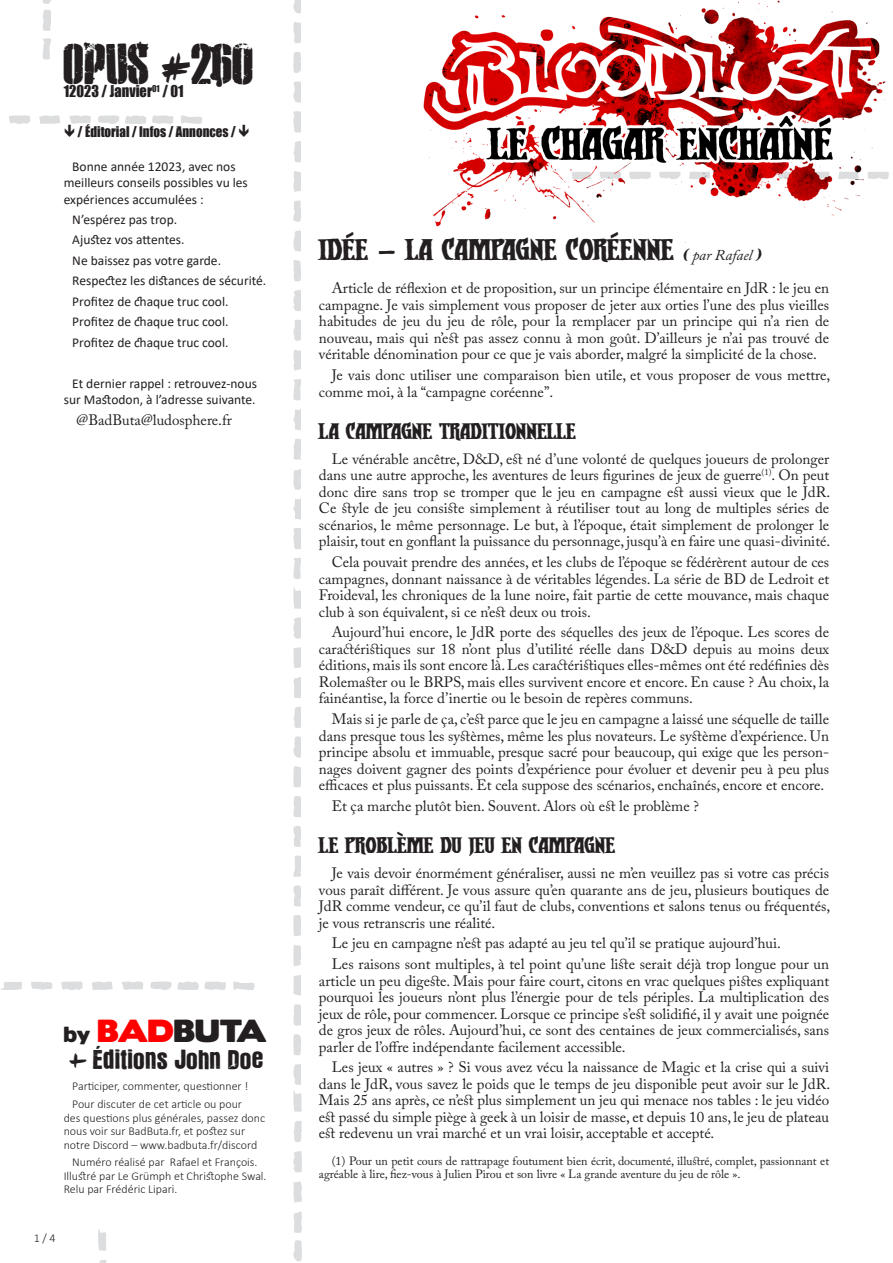
<style>
.page{position:relative;width:893px;height:1263px;background:#fff}
.page>*{position:absolute;margin:0;border:0;box-sizing:border-box;transform-origin:0 0}
.Titre_colonne_Gc{font:45px "e XO2 Stencil";color:#231f20;scale:.96 1}
.heading_2{font:36px "Dwarven Axe BB";color:#231f20}
.Colonne_Gc{font:28.5px "Victor";color:#231f20}
.Titre_colonne_Gc-2{font:28.5px "Boris Black Bloxx";color:#231f20}
.heading_3{font:27px "Dwarven Axe BB";color:#231f20}
.t1{font:15px/16.5px "Adobe Caslon Pro";color:#231f20;text-align:justify}
.Titre_colonne_Gc-3{font:15px "Impacted";color:#231f20;scale:.96 1}
.Edito{font:13.5px/16.2px "Calibri";color:#231f20}
.Colonne_Gc-2{font:13.5px "Impacted";color:#231f20;scale:.96 1}
.Colonne_Gc-3{font:300 12px/13.5px "Calibri";color:#231f20}
.t2{font:12px/13.5px "Adobe Caslon Pro";color:#231f20}
.s1{font-family:"Abys"}
.s2{font-size:19.5px}
.s3{color:#f00}
.s4{font-family:"Abys";font-size:25.5px}
.s5{font-style:italic;font-size:18px}
.s6{font-family:"Adobe Caslon Pro";font-style:italic;font-size:15px}
</style>
<div class="page">
<img style="left:42px;top:0;width:847px;height:1203px">
<svg style="left:293px;top:0;width:8px;height:16px"></svg>
<svg style="left:293px;top:22px;width:8px;height:21px"></svg>
<svg style="left:293px;top:706px;width:8px;height:22px"></svg>
<svg style="left:293px;top:51px;width:8px;height:52px"></svg>
<svg style="left:293px;top:141px;width:8px;height:22px"></svg>
<svg style="left:293px;top:230px;width:8px;height:22px"></svg>
<svg style="left:293px;top:111px;width:8px;height:22px"></svg>
<svg style="left:293px;top:171px;width:8px;height:21px"></svg>
<svg style="left:293px;top:200px;width:8px;height:22px"></svg>
<svg style="left:293px;top:349px;width:8px;height:22px"></svg>
<svg style="left:293px;top:825px;width:8px;height:22px"></svg>
<svg style="left:293px;top:260px;width:8px;height:22px"></svg>
<svg style="left:293px;top:319px;width:8px;height:23px"></svg>
<svg style="left:293px;top:468px;width:8px;height:22px"></svg>
<svg style="left:293px;top:409px;width:8px;height:22px"></svg>
<svg style="left:293px;top:379px;width:8px;height:22px"></svg>
<svg style="left:293px;top:498px;width:8px;height:23px"></svg>
<svg style="left:293px;top:558px;width:8px;height:21px"></svg>
<svg style="left:293px;top:438px;width:8px;height:23px"></svg>
<svg style="left:293px;top:587px;width:8px;height:23px"></svg>
<svg style="left:293px;top:647px;width:8px;height:21px"></svg>
<svg style="left:293px;top:617px;width:8px;height:22px"></svg>
<svg style="left:293px;top:676px;width:8px;height:22px"></svg>
<svg style="left:293px;top:736px;width:8px;height:24px"></svg>
<svg style="left:293px;top:766px;width:8px;height:22px"></svg>
<svg style="left:293px;top:795px;width:8px;height:22px"></svg>
<svg style="left:293px;top:290px;width:8px;height:21px"></svg>
<svg style="left:293px;top:528px;width:8px;height:21px"></svg>
<svg style="left:293px;top:945px;width:8px;height:21px"></svg>
<svg style="left:293px;top:1004px;width:8px;height:52px"></svg>
<svg style="left:293px;top:974px;width:8px;height:22px"></svg>
<svg style="left:293px;top:884px;width:8px;height:23px"></svg>
<svg style="left:293px;top:855px;width:8px;height:22px"></svg>
<svg style="left:293px;top:915px;width:8px;height:21px"></svg>
<svg style="left:293px;top:1120px;width:9px;height:22px"></svg>
<svg style="left:293px;top:1064px;width:9px;height:49px"></svg>
<svg style="left:293px;top:1181px;width:9px;height:21px"></svg>
<svg style="left:293px;top:1151px;width:9px;height:21px"></svg>
<svg style="left:293px;top:1211px;width:9px;height:22px"></svg>
<svg style="left:293px;top:1240px;width:9px;height:22px"></svg>
<svg style="left:181px;top:115px;width:22px;height:9px"></svg>
<svg style="left:9px;top:115px;width:21px;height:9px"></svg>
<svg style="left:98px;top:115px;width:48px;height:11px"></svg>
<svg style="left:152px;top:115px;width:21px;height:10px"></svg>
<svg style="left:233px;top:981px;width:22px;height:9px"></svg>
<svg style="left:31px;top:981px;width:21px;height:9px"></svg>
<svg style="left:1px;top:981px;width:21px;height:9px"></svg>
<svg style="left:92px;top:981px;width:21px;height:10px"></svg>
<svg style="left:61px;top:981px;width:22px;height:10px"></svg>
<svg style="left:121px;top:981px;width:22px;height:9px"></svg>
<svg style="left:150px;top:981px;width:76px;height:11px"></svg>
<svg style="left:43px;top:38px;width:9px;height:22px"></svg>
<svg style="left:42px;top:0;width:10px;height:31px"></svg>
<svg style="left:99px;top:1260px;width:8px;height:3px"></svg>
<svg style="left:98px;top:1229px;width:9px;height:22px"></svg>
<svg style="left:39px;top:115px;width:52px;height:22px"></svg>
<svg style="left:239px;top:125px;width:10px;height:12px"></svg>
<p class="Titre_colonne_Gc" style="left:64px;top:32px;width:199px">OPUS <span class="s1">#</span>260</p>
<p class="Titre_colonne_Gc-3" style="left:64px;top:80px;width:127px">12023 / Janvier<sup>01</sup> / 01</p>
<p class="Colonne_Gc-2" style="left:78px;top:121px;width:166px">/ Éditorial / Infos / Annonces /</p>
<p class="Edito" style="left:64px;top:158px;width:186px;text-indent:9px">Bonne année 12023, avec nos meilleurs conseils possibles vu les expériences accumulées :</p>
<p class="Edito" style="left:72px;top:211px;width:106px">N’espérez pas trop.</p>
<p class="Edito" style="left:72px;top:232px;width:114px">Ajustez vos attentes.</p>
<p class="Edito" style="left:72px;top:252px;width:150px">Ne baissez pas votre garde.</p>
<p class="Edito" style="left:72px;top:272px;width:196px">Respectez les distances de sécurité.</p>
<p class="Edito" style="left:72px;top:293px;width:158px">Profitez de chaque truc cool.</p>
<p class="Edito" style="left:72px;top:313px;width:158px">Profitez de chaque truc cool.</p>
<p class="Edito" style="left:72px;top:334px;width:158px">Profitez de chaque truc cool.</p>
<p class="Edito" style="left:64px;top:375px;width:195px;text-align:right">Et dernier rappel : retrouvez-nous sur Mastodon, à l’adresse suivante.</p>
<p class="t1" style="left:77px;top:411px;width:157px">@BadButa@ludosphere.fr</p>
<p class="Titre_colonne_Gc-2" style="left:64px;top:1009px;width:204px"><span class="s2">by</span> <span class="s3">BAD</span>BUTA</p>
<p class="Colonne_Gc" style="left:69px;top:1045px;width:196px"><span class="s4">+</span> Éditions John Doe</p>
<p class="Colonne_Gc-3" style="left:72px;top:1079px;width:178px">Participer, commenter, questionner !</p>
<p class="Colonne_Gc-3" style="left:64px;top:1097px;width:203px;text-indent:9px">Pour discuter de cet article ou pour<br>des questions plus générales, passez donc nous voir sur BadButa.fr, et postez sur notre Discord – www.badbuta.fr/discord</p>
<p class="Colonne_Gc-3" style="left:64px;top:1155px;width:204px;text-indent:9px">Numéro réalisé par Rafael et François.<br>Illustré par Le Grümph et Christophe Swal.<br>Relu par Frédéric Lipari.</p>
<p class="Colonne_Gc-3" style="left:34px;top:1231px;width:23px">1 / 4</p>
<p class="heading_2" style="left:319px;top:230px;width:444px">IDÉE – LA CAMPAGNE CORÉENNE <span class="s5">(</span> <span class="s6">par Rafael</span> <span class="s5">)</span></p>
<p class="t1" style="left:319px;top:280px;width:512px;text-indent:13px">Article de réflexion et de proposition, sur un principe élémentaire en JdR : le jeu en campagne. Je vais simplement vous proposer de jeter aux orties l’une des plus vieilles habitudes de jeu du jeu de rôle, pour la remplacer par un principe qui n’a rien de nouveau, mais qui n’est pas assez connu à mon goût. D’ailleurs je n’ai pas trouvé de véritable dénomination pour ce que je vais aborder, malgré la simplicité de la chose.</p>
<p class="t1" style="left:319px;top:367px;width:513px;text-indent:13px">Je vais donc utiliser une comparaison bien utile, et vous proposer de vous mettre, comme moi, à la “campagne coréenne”.</p>
<p class="heading_3" style="left:319px;top:416px;width:258px">LA CAMPAGNE TRADITIONNELLE</p>
<p class="t1" style="left:319px;top:450px;width:513px;text-indent:13px">Le vénérable ancêtre, D&amp;D, est né d’une volonté de quelques joueurs de prolonger dans une autre approche, les aventures de leurs figurines de jeux de guerre<sup>(1)</sup>. On peut donc dire sans trop se tromper que le jeu en campagne est aussi vieux que le JdR.<br>Ce style de jeu consiste simplement à réutiliser tout au long de multiples séries de scénarios, le même personnage. Le but, à l’époque, était simplement de prolonger le plaisir, tout en gonflant la puissance du personnage, jusqu’à en faire une quasi-divinité.</p>
<p class="t1" style="left:319px;top:554px;width:512px;text-indent:13px">Cela pouvait prendre des années, et les clubs de l’époque se fédérèrent autour de ces campagnes, donnant naissance à de véritables légendes. La série de BD de Ledroit et Froideval, les chroniques de la lune noire, fait partie de cette mouvance, mais chaque club à son équivalent, si ce n’est deux ou trois.</p>
<p class="t1" style="left:319px;top:624px;width:512px;text-indent:13px">Aujourd’hui encore, le JdR porte des séquelles des jeux de l’époque. Les scores de caractéristiques sur 18 n’ont plus d’utilité réelle dans D&amp;D depuis au moins deux éditions, mais ils sont encore là. Les caractéristiques elles-mêmes ont été redéfinies dès Rolemaster ou le BRPS, mais elles survivent encore et encore. En cause ? Au choix, la fainéantise, la force d’inertie ou le besoin de repères communs.</p>
<p class="t1" style="left:319px;top:711px;width:512px;text-indent:13px">Mais si je parle de ça, c’est parce que le jeu en campagne a laissé une séquelle de taille dans presque tous les systèmes, même les plus novateurs. Le système d’expérience. Un principe absolu et immuable, presque sacré pour beaucoup, qui exige que les person&shy;nages doivent gagner des points d’expérience pour évoluer et devenir peu à peu plus efficaces et plus puissants. Et cela suppose des scénarios, enchaînés, encore et encore.</p>
<p class="t1" style="left:332px;top:797px;width:369px">Et ça marche plutôt bien. Souvent. Alors où est le problème ?</p>
<p class="heading_3" style="left:319px;top:831px;width:298px">LE PROBLÈME DU JEU EN CAMPAGNE</p>
<p class="t1" style="left:319px;top:865px;width:513px;text-indent:13px">Je vais devoir énormément généraliser, aussi ne m’en veuillez pas si votre cas précis vous paraît différent. Je vous assure qu’en quarante ans de jeu, plusieurs boutiques de JdR comme vendeur, ce qu’il faut de clubs, conventions et salons tenus ou fréquentés, je vous retranscris une réalité.</p>
<p class="t1" style="left:332px;top:935px;width:451px">Le jeu en campagne n’est pas adapté au jeu tel qu’il se pratique aujourd’hui.</p>
<p class="t1" style="left:319px;top:956px;width:512px;text-indent:13px">Les raisons sont multiples, à tel point qu’une liste serait déjà trop longue pour un article un peu digeste. Mais pour faire court, citons en vrac quelques pistes expliquant pourquoi les joueurs n’ont plus l’énergie pour de tels périples. La multiplication des jeux de rôle, pour commencer. Lorsque ce principe s’est solidifié, il y avait une poignée de gros jeux de rôles. Aujourd’hui, ce sont des centaines de jeux commercialisés, sans parler de l’offre indépendante facilement accessible.</p>
<p class="t1" style="left:319px;top:1059px;width:513px;text-indent:13px">Les jeux « autres » ? Si vous avez vécu la naissance de Magic et la crise qui a suivi dans le JdR, vous savez le poids que le temps de jeu disponible peut avoir sur le JdR.<br>Mais 25 ans après, ce n’est plus simplement un jeu qui menace nos tables : le jeu vidéo est passé du simple piège à geek à un loisir de masse, et depuis 10 ans, le jeu de plateau est redevenu un vrai marché et un vrai loisir, acceptable et accepté.</p>
<p class="t2" style="left:319px;top:1154px;width:512px;text-indent:13px">(1) Pour un petit cours de rattrapage foutument bien écrit, documenté, illustré, complet, passionnant et agréable à lire, fiez-vous à Julien Pirou et son livre « La grande aventure du jeu de rôle ».</p>
</div>
